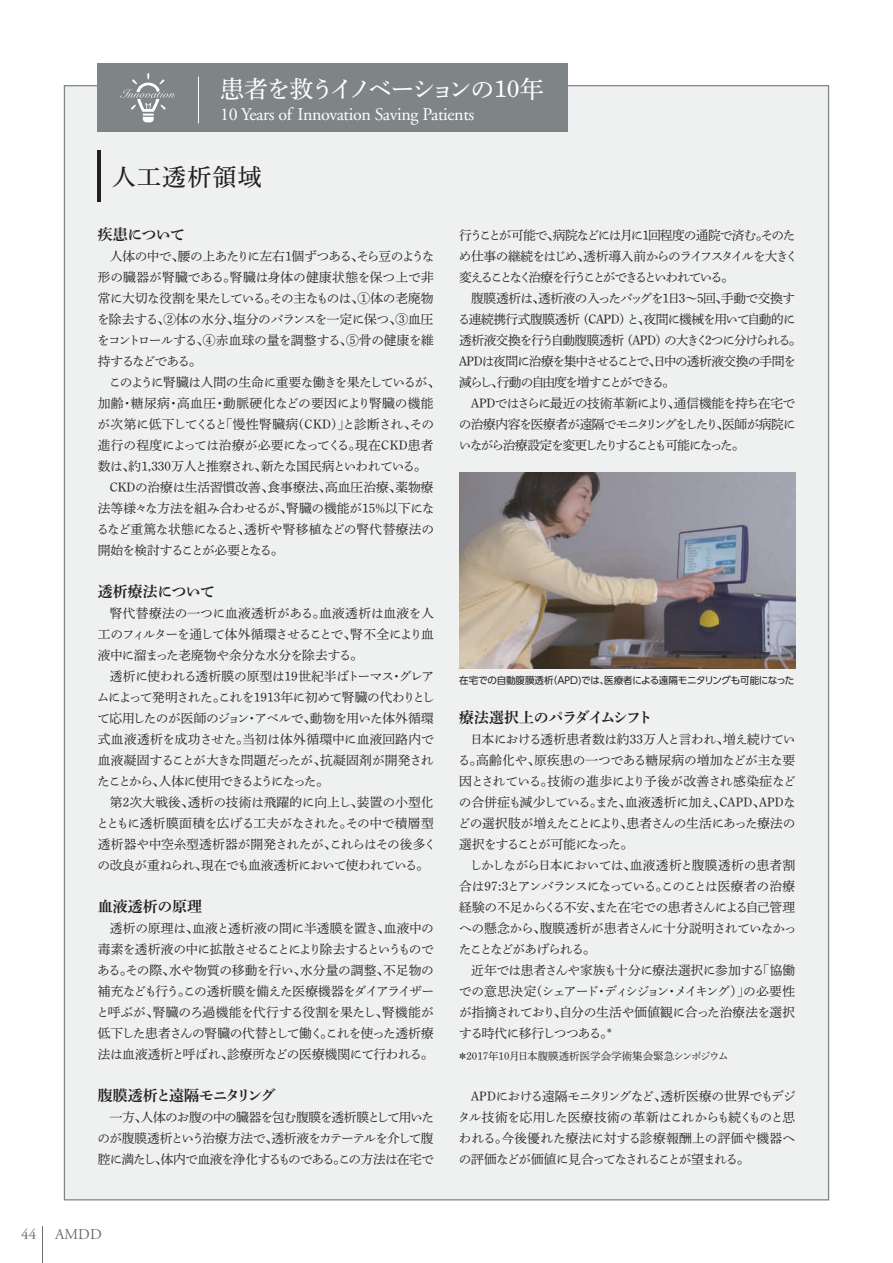
<style>
.page{position:relative;width:893px;height:1263px;background:#fff}
.page>*{position:absolute;margin:0;border:0;box-sizing:border-box;transform-origin:0 0}
.t1{font:24px "Shuei Min Pr 6 N M";letter-spacing:-.09em;color:#fff}
.t2{font:24px "Shuei Min Pr 6 N M";letter-spacing:.05em;color:#231f20}
.t3{font:18px "Adobe Garamond";letter-spacing:-.02em;color:#fff}
.t4{font:15px "Shuei Min Pr 6 N B";letter-spacing:-.025em;color:#231f20}
.t5{font:15px "Shuei Min Pr 6 N B";letter-spacing:-.08em;color:#231f20}
.t6{font:15px "Shuei Min Pr 6 N B";letter-spacing:-.1em;color:#231f20}
.t7{font:15px "Shuei Min Pr 6 N B";color:#231f20}
.t8{font:15px "Adobe Garamond";color:#6c6d70}
.t9{font:12.75px/21px "Shuei Min Pr 6 N L";letter-spacing:-.06em;color:#231f20;text-align:justify}
.t10{font:12.75px/21px "Shuei Min Pr 6 N L";letter-spacing:-.025em;color:#231f20}
.t11{font:12.75px/21px "Shuei Min Pr 6 N L";letter-spacing:-.02em;color:#231f20}
.t12{font:12.75px/21px "Shuei Min Pr 6 N L";letter-spacing:-.115em;color:#231f20}
.t13{font:10.5px "Shuei Min Pr 6 N L";color:#231f20}
.t14{font:9.75px "UD Shin Go Pro";letter-spacing:-.025em;color:#231f20}
</style>
<div class="page">
<div style="left:64px;top:85px;width:765px;height:1115px;background:#eff0f0;border:1px solid #7f8586"></div>
<div style="left:98px;top:64px;width:470px;height:68px;background:#7f8586"></div>
<svg style="left:120px;top:73px;width:56px;height:49px"></svg>
<hr style="left:198px;top:77px;width:1px;height:46px;background:#fff">
<hr style="left:43px;top:1227px;width:1px;height:36px;background:#6c6d70">
<hr style="left:98px;top:151px;width:3px;height:51px;background:#231f20">
<img style="left:459px;top:473px;width:336px;height:195px">
<h1 class="t1" style="left:220px;top:67px;width:325px">患者を救うイノベーションの10年</h1>
<h2 class="t3" style="left:220px;top:105px;width:256px">10 Years of Innovation Saving Patients</h2>
<h1 class="t2" style="left:112px;top:154px;width:152px">人工透析領域</h1>
<p class="t4" style="left:98px;top:226px;width:89px">疾患について</p>
<p class="t9" style="left:97px;top:244px;width:339px;text-indent:13px">人体の中で、腰の上あたりに左右1個ずつある、そら豆のような形の臓器が腎臓である。腎臓は身体の健康状態を保つ上で非常に大切な役割を果たしている。その主なものは、①体の老廃物を除去する、②体の水分、塩分のバランスを一定に保つ、③血圧をコントロールする、④赤血球の量を調整する、⑤骨の健康を維持するなどである。</p>
<p class="t10" style="left:98px;top:370px;width:344px;text-indent:11px">このように腎臓は人間の生命に重要な働きを果たしているが、加齢・糖尿病・高血圧・動脈硬化などの要因により腎臓の機能が次第に低下してくると「慢性腎臓病(CKD)」と診断され、その進行の程度によっては治療が必要になってくる。現在CKD患者数は、約1,330万人と推察され、新たな国民病といわれている。</p>
<p class="t9" style="left:96px;top:475px;width:340px;text-indent:13px">CKDの治療は生活習慣改善、食事療法、高血圧治療、薬物療法等様々な方法を組み合わせるが、腎臓の機能が15%以下になるなど重篤な状態になると、透析や腎移植などの腎代替療法の開始を検討することが必要となる。</p>
<p class="t4" style="left:98px;top:583px;width:119px">透析療法について</p>
<p class="t9" style="left:98px;top:601px;width:337px;text-indent:12px">腎代替療法の一つに血液透析がある。血液透析は血液を人工のフィルターを通して体外循環させることで、腎不全により血液中に溜まった老廃物や余分な水分を除去する。</p>
<p class="t9" style="left:97px;top:664px;width:340px;text-indent:13px">透析に使われる透析膜の原型は19世紀半ばトーマス・グレアムによって発明された。これを1913年に初めて腎臓の代わりとして応用したのが医師のジョン・アベルで、動物を用いた体外循環式血液透析を成功させた。当初は体外循環中に血液回路内で血液凝固することが大きな問題だったが、抗凝固剤が開発されたことから、人体に使用できるようになった。</p>
<p class="t11" style="left:96px;top:790px;width:342px;text-indent:13px">第2次大戦後、透析の技術は飛躍的に向上し、装置の小型化とともに透析膜面積を広げる工夫がなされた。その中で積層型透析器や中空糸型透析器が開発されたが、これらはその後多くの改良が重ねられ、現在でも血液透析において使われている。</p>
<p class="t7" style="left:98px;top:898px;width:106px">血液透析の原理</p>
<p class="t9" style="left:96px;top:916px;width:339px;text-indent:13px">透析の原理は、血液と透析液の間に半透膜を置き、血液中の毒素を透析液の中に拡散させることにより除去するというものである。その際、水や物質の移動を行い、水分量の調整、不足物の補充なども行う。この透析膜を備えた医療機器をダイアライザーと呼ぶが、腎臓のろ過機能を代行する役割を果たし、腎機能が低下した患者さんの腎臓の代替として働く。これを使った透析療法は血液透析と呼ばれ、診療所などの医療機関にて行われる。</p>
<p class="t6" style="left:98px;top:1087px;width:179px">腹膜透析と遠隔モニタリング</p>
<p class="t9" style="left:97px;top:1105px;width:338px;text-indent:12px">一方、人体のお腹の中の臓器を包む腹膜を透析膜として用いたのが腹膜透析という治療方法で、透析液をカテーテルを介して腹腔に満たし、体内で血液を浄化するものである。この方法は在宅で</p>
<p class="t8" style="left:21px;top:1226px;width:16px">44</p>
<p class="t8" style="left:55px;top:1226px;width:48px">AMDD</p>
<p class="t12" style="left:459px;top:223px;width:341px">行うことが可能で、病院などには月に1回程度の通院で済む。そのため仕事の継続をはじめ、透析導入前からのライフスタイルを大きく変えることなく治療を行うことができるといわれている。</p>
<p class="t9" style="left:458px;top:286px;width:345px;text-align:left;text-indent:13px">腹膜透析は、透析液の入ったバッグを1日3～5回、手動で交換する連続携行式腹膜透析 (CAPD) と、夜間に機械を用いて自動的に透析液交換を行う自動腹膜透析 (APD) の大きく2つに分けられる。APDは夜間に治療を集中させることで、日中の透析液交換の手間を減らし、行動の自由度を増すことができる。</p>
<p class="t9" style="left:459px;top:391px;width:339px;text-indent:12px">APDではさらに最近の技術革新により、通信機能を持ち在宅での治療内容を医療者が遠隔でモニタリングをしたり、医師が病院にいながら治療設定を変更したりすることも可能になった。</p>
<p class="t14" style="left:459px;top:672px;width:336px">在宅での自動腹膜透析（APD)では、医療者による遠隔モニタリングも可能になった</p>
<p class="t5" style="left:459px;top:709px;width:195px">療法選択上のパラダイムシフト</p>
<p class="t9" style="left:458px;top:726px;width:340px;text-indent:12px">日本における透析患者数は約33万人と言われ、増え続けている。高齢化や、原疾患の一つである糖尿病の増加などが主な要因とされている。技術の進歩により予後が改善され感染症などの合併症も減少している。また、血液透析に加え、CAPD、APDなどの選択肢が増えたことにより、患者さんの生活にあった療法の選択をすることが可能になった。</p>
<p class="t9" style="left:459px;top:852px;width:339px;text-indent:11px">しかしながら日本においては、血液透析と腹膜透析の患者割合は97:3とアンバランスになっている。このことは医療者の治療経験の不足からくる不安、また在宅での患者さんによる自己管理への懸念から、腹膜透析が患者さんに十分説明されていなかったことなどがあげられる。</p>
<p class="t9" style="left:459px;top:957px;width:338px;text-indent:12px">近年では患者さんや家族も十分に療法選択に参加する「協働での意思決定 (シェアード・ディシジョン・メイキング）」の必要性が指摘されており、自分の生活や価値観に合った治療法を選択する時代に移行しつつある。*</p>
<p class="t13" style="left:458px;top:1046px;width:272px">＊2017年10月日本腹膜透析医学会学術集会緊急シンポジウム</p>
<p class="t9" style="left:458px;top:1083px;width:340px;text-indent:14px">APDにおける遠隔モニタリングなど、透析医療の世界でもデジタル技術を応用した医療技術の革新はこれからも続くものと思われる。今後優れた療法に対する診療報酬上の評価や機器への評価などが価値に見合ってなされることが望まれる。</p>
</div>
